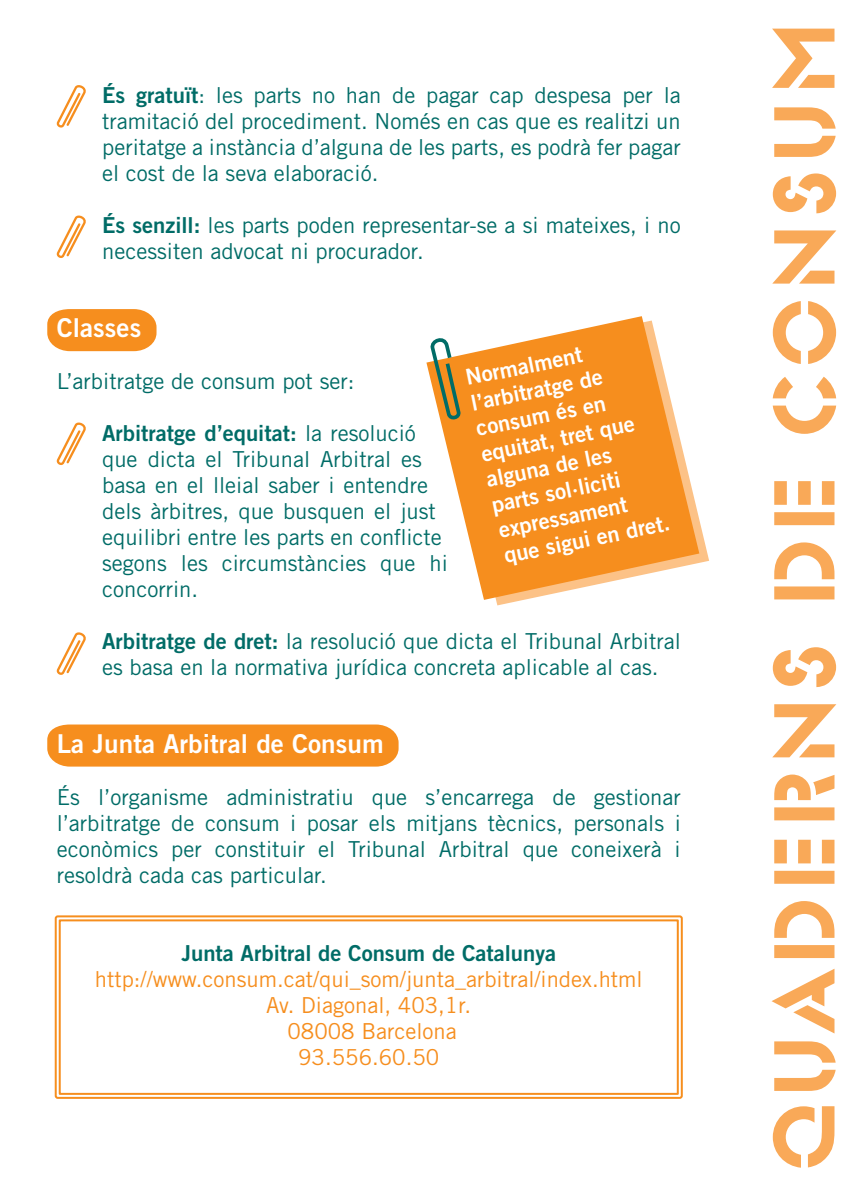
<style>
.page{position:relative;width:851px;height:1191px;background:#fff}
.page>*{position:absolute;margin:0;border:0;box-sizing:border-box;transform-origin:0 0}
.t1{font:90px "Glaser Ste D";letter-spacing:.09em;color:#f9a958}
.t2{font:26px "Trade Gothic Bold Two";letter-spacing:.005em;color:#fff}
.t3{font:22px/26px "Trade Gothic";color:#006c67}
.t4{font:22px/26px "Trade Gothic Bold Two";color:#fff}
.t5{font:22px "Trade Gothic";color:#f68e1e}
.t6{font:22px "Trade Gothic Bold Two";color:#006c67}
.s1{font-family:"Trade Gothic Bold Two"}
</style>
<div class="page">
<svg style="left:47px;top:309px;width:109px;height:42px;background:#f6962e"></svg>
<div style="left:47px;top:724px;width:351px;height:42px;background:#f68e1e"></div>
<svg style="left:56px;top:215px;width:30px;height:43px"></svg>
<svg style="left:56px;top:85px;width:30px;height:43px"></svg>
<svg style="left:56px;top:422px;width:30px;height:43px"></svg>
<svg style="left:56px;top:632px;width:30px;height:43px"></svg>
<svg style="left:496px;top:519px;width:213px;height:86px"></svg>
<svg style="left:426px;top:316px;width:273px;height:284px;fill:#f68e1e"></svg>
<svg style="left:430px;top:335px;width:30px;height:89px"></svg>
<div style="left:55px;top:915px;width:627px;height:183px;border:2px solid #f68e1e;border-radius:2px"></div>
<div style="left:59px;top:919px;width:619px;height:175px;border:2px solid #f68e1e"></div>
<p class="t3" style="left:102px;top:82px;width:580px;text-align:justify"><span class="s1">És gratuït</span>: les parts no han de pagar cap despesa per la tramitació del procediment. Només en cas que es realitzi un peritatge a instància d’alguna de les parts, es podrà fer pagar el cost de la seva elaboració.</p>
<p class="t3" style="left:102px;top:212px;width:580px"><span class="s1">És senzill:</span> les parts poden representar-se a si mateixes, i no necessiten advocat ni procurador.</p>
<p class="t2" style="left:57px;top:311px;width:86px">Classes</p>
<p class="t3" style="left:57px;top:368px;width:299px">L’arbitratge de consum pot ser:</p>
<p class="t3" style="left:102px;top:420px;width:347px"><span class="s1">Arbitratge d’equitat:</span> la resolució que dicta el Tribunal Arbitral es basa en el lleial saber i entendre dels àrbitres, que busquen el just equilibri entre les parts en conflicte segons les circumstàncies que hi concorrin.</p>
<p class="t3" style="left:102px;top:628px;width:580px"><span class="s1">Arbitratge de dret:</span> la resolució que dicta el Tribunal Arbitral es basa en la normativa jurídica concreta aplicable al cas.</p>
<p class="t4" style="left:462px;top:365px;width:172px;rotate:-12deg">Normalment l’arbitratge de consum és en equitat, tret que alguna de les parts sol·liciti expressament que sigui en dret.</p>
<p class="t2" style="left:57px;top:727px;width:328px">La Junta Arbitral de Consum</p>
<p class="t3" style="left:57px;top:784px;width:625px;text-align:justify">És l’organisme administratiu que s’encarrega de gestionar l’arbitratge de consum i posar els mitjans tècnics, personals i econòmics per constituir el Tribunal Arbitral que coneixerà i resoldrà cada cas particular.</p>
<p class="t6" style="left:181px;top:939px;width:376px">Junta Arbitral de Consum de Catalunya</p>
<p class="t5" style="left:95px;top:966px;width:549px">http://www.consum.cat/qui_som/junta_arbitral/index.html</p>
<p class="t5" style="left:266px;top:992px;width:206px">Av. Diagonal, 403,1r.</p>
<p class="t5" style="left:287px;top:1018px;width:171px">08008 Barcelona</p>
<p class="t5" style="left:298px;top:1044px;width:143px">93.556.60.50</p>
<p class="t1" style="left:753px;top:1171px;width:1150px;rotate:-90deg">QUADERNS DE CONSUM</p>
</div>
